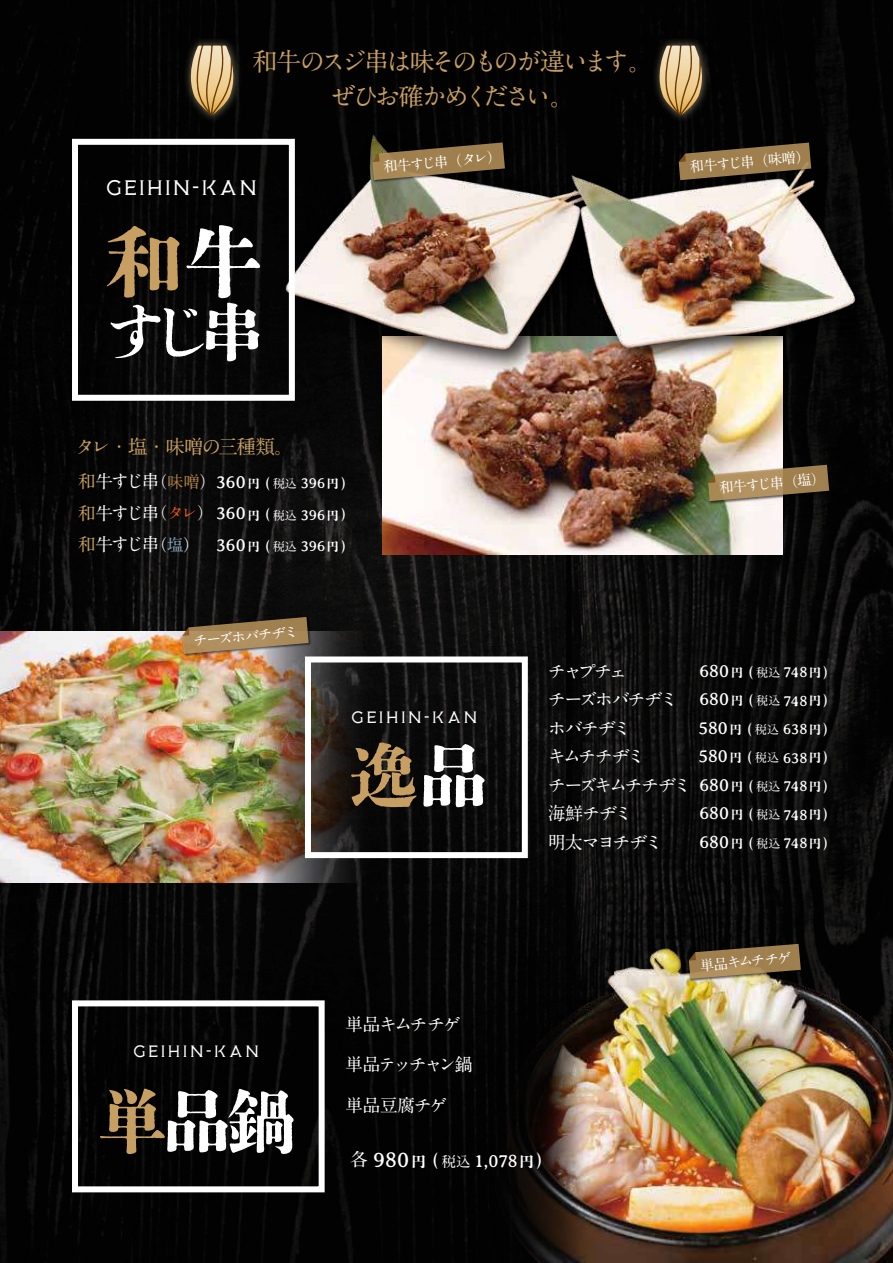
<style>
.page{position:relative;width:893px;height:1263px;background:#fff}
.page>*{position:absolute;margin:0;border:0;box-sizing:border-box;transform-origin:0 0}
.t1{font:800 78.75px "DNP Shuei N Shogo Min Std";color:#c79f62}
.t2{font:800 69.9px "DNP Shuei N Shogo Min Std";color:#c79f62}
.t3{font:800 69px "DNP Shuei N Shogo Min Std";color:#fff}
.t4{font:800 62.4px "DNP Shuei N Shogo Min Std";color:#fff}
.t5{font:700 25.5px/35.2px "A1 Mincho Std";letter-spacing:-.135em;color:#c79f62;text-align:center}
.t6{font:700 19.5px "A1 Mincho Std";letter-spacing:-.085em;color:#c79f62}
.t7{font:18.45px "Medusa Gothic";letter-spacing:.06em;color:#fff}
.t8{font:18.15px "Averia Serif";color:#fff}
.t9{font:700 18px/28.5px "A1 Mincho Std";letter-spacing:-.12em;color:#fff;text-align:justify}
.t10{font:18px/28.5px "Averia Serif";letter-spacing:.005em;color:#fff;text-align:justify}
.t11{font:700 18px "A1 Mincho Std";letter-spacing:-.1em;color:#fff}
.t12{font:700 14.4px "A1 Mincho Std";color:#fff}
.t13{font:14.4px "Medusa Gothic";letter-spacing:.12em;color:#fff}
.s1{color:#fff}
.s2{color:#c79f62}
.s3{font-size:16.5px}
.s4{font-size:16.5px;color:#b28146}
.s5{font-family:"Averia Serif";font-weight:400}
.s6{font-family:"DNP Shuei N Shogo Min Std";font-weight:800;font-size:12px}
.s7{font-size:15px}
.s8{font-size:12px}
.s9{font-family:"Averia Serif";font-weight:400;font-size:15px}
.s10{font-size:16.5px;color:#e95513}
.s11{font-size:16.5px;color:#86a5c0}
.s12{font-family:"A1 Mincho Std";font-weight:700;font-size:15px}
.s13{font-family:"A1 Mincho Std";font-weight:700;font-size:12px}
.s14{font-family:"A1 Mincho Std";font-weight:700}
.s15{font-size:21.75px}
.s16{font-family:"DNP Shuei N Shogo Min Std";font-weight:800;font-size:14.55px}
.s17{font-family:"A1 Mincho Std";font-weight:700;font-size:14.55px}
</style>
<div class="page">
<img style="left:0;top:0;width:893px;height:1263px">
<img style="left:179px;top:34px;width:66px;height:93px">
<svg style="left:185px;top:46px;width:55px;height:69px;background:#8e7a57"></svg>
<img style="left:648px;top:34px;width:66px;height:93px">
<svg style="left:654px;top:46px;width:54px;height:69px;background:#907c58"></svg>
<img style="left:383px;top:374px;width:399px;height:180px">
<img style="left:706px;top:463px;width:127px;height:42px">
<svg style="left:708px;top:465px;width:121px;height:36px;background:#9e8660"></svg>
<img style="left:271px;top:120px;width:355px;height:261px">
<img style="left:250px;top:129px;width:362px;height:241px">
<div style="left:72px;top:139px;width:223px;height:262px;border:6px solid #fff"></div>
<img style="left:559px;top:149px;width:321px;height:225px">
<img style="left:529px;top:136px;width:348px;height:233px">
<img style="left:677px;top:141px;width:138px;height:43px">
<svg style="left:679px;top:143px;width:132px;height:37px;background:#725b39"></svg>
<img style="left:370px;top:141px;width:139px;height:43px">
<svg style="left:372px;top:142px;width:133px;height:38px;background:#77613e"></svg>
<img style="left:0;top:632px;width:379px;height:251px">
<img style="left:180px;top:615px;width:132px;height:43px">
<svg style="left:182px;top:617px;width:127px;height:37px;background:#8e7451"></svg>
<div style="left:305px;top:656px;width:223px;height:202px;border:6px solid #fff"></div>
<div style="left:72px;top:1000px;width:253px;height:192px;border:6px solid #fff"></div>
<img style="left:439px;top:934px;width:454px;height:329px">
<img style="left:687px;top:942px;width:118px;height:40px">
<svg style="left:689px;top:944px;width:112px;height:35px;background:#846b45"></svg>
<h3 class="t5" style="left:252px;top:41px;width:403px">和牛のスジ串は味そのものが違います。ぜひお確かめください。</h3>
<p class="t7" style="left:107px;top:174px;width:153px">GEIHIN-KAN</p>
<h1 class="t1" style="left:105px;top:206px;width:159px">和<span class="s1">牛</span></h1>
<h3 class="t4" style="left:104px;top:288px;width:160px">すじ串</h3>
<p class="t6" style="left:75px;top:430px;width:220px">タレ・塩・味噌の三種類。</p>
<p class="t9" style="left:78px;top:463px;width:269px;line-height:31.5px"><span class="s2">和</span>牛すじ串<span class="s3">（</span><span class="s4">味噌</span><span class="s3">）</span><span class="s5">360</span> <span class="s6">円</span> <span class="s7">(</span> <span class="s8">税込</span> <span class="s9">396</span><span class="s6">円</span> <span class="s7">)</span><span class="s2">和</span>牛すじ串<span class="s3">（</span><span class="s10">タレ</span><span class="s3">）</span> <span class="s5">360</span> <span class="s6">円</span> <span class="s7">(</span> <span class="s8">税込</span> <span class="s9">396</span><span class="s6">円</span> <span class="s7">)</span><span class="s2">和</span>牛すじ串<span class="s3">（</span><span class="s11">塩</span><span class="s3">）</span></p>
<p class="t10" style="left:216px;top:531px;width:131px">360<span class="s6">円</span> <span class="s12">(</span> <span class="s13">税込</span> <span class="s7">396</span><span class="s6">円</span><span class="s12">)</span></p>
<p class="t12" style="left:192px;top:629px;width:107px;rotate:-5deg">チーズホバチヂミ</p>
<p class="t12" style="left:382px;top:155px;width:120px;rotate:-5deg">和牛すじ串（タレ）</p>
<p class="t12" style="left:689px;top:155px;width:122px;rotate:-5deg">和牛すじ串（味噌）</p>
<p class="t12" style="left:718px;top:476px;width:108px;rotate:-5deg">和牛すじ串（塩）</p>
<p class="t13" style="left:134px;top:1041px;width:128px">GEIHIN-KAN</p>
<h3 class="t3" style="left:97px;top:1072px;width:200px"><span class="s2">単</span>品鍋</h3>
<p class="t13" style="left:352px;top:707px;width:128px">GEIHIN-KAN</p>
<h2 class="t2" style="left:348px;top:726px;width:141px">逸<span class="s1">品</span></h2>
<p class="t9" style="left:548px;top:654px;width:145px;text-align:left">チャプチェ<br>チーズホバチヂミホバチヂミ<br>キムチチヂミ<br>チーズキムチチヂミ海鮮チヂミ<br>明太マヨチヂミ</p>
<p class="t10" style="left:698px;top:657px;width:131px">680<span class="s6">円</span> <span class="s12">(</span> <span class="s13">税込</span> <span class="s7">748</span><span class="s6">円</span><span class="s12">)<br></span>680<span class="s6">円</span> <span class="s12">(</span> <span class="s13">税込</span> <span class="s7">748</span><span class="s6">円</span><span class="s12">)<br></span>580<span class="s6">円</span> <span class="s12">(</span> <span class="s13">税込</span> <span class="s7">638</span><span class="s6">円</span><span class="s12">)<br></span>580<span class="s6">円</span> <span class="s12">(</span> <span class="s13">税込</span> <span class="s7">638</span><span class="s6">円</span><span class="s12">)<br></span>680<span class="s6">円</span> <span class="s12">(</span> <span class="s13">税込</span> <span class="s7">748</span><span class="s6">円</span><span class="s12">)<br></span>680<span class="s6">円</span> <span class="s12">(</span> <span class="s13">税込</span> <span class="s7">748</span><span class="s6">円</span><span class="s12">)<br></span>680<span class="s6">円</span> <span class="s12">(</span> <span class="s13">税込</span> <span class="s7">748</span><span class="s6">円</span><span class="s12">)</span></p>
<p class="t12" style="left:699px;top:954px;width:93px;rotate:-5deg">単品キムチチゲ</p>
<p class="t11" style="left:345px;top:1009px;width:117px">単品キムチチゲ</p>
<p class="t9" style="left:345px;top:1048px;width:129px">単品テッチャン鍋</p>
<p class="t9" style="left:345px;top:1088px;width:104px">単品豆腐チゲ</p>
<p class="t8" style="left:350px;top:1151px;width:193px"><span class="s14">各</span> <span class="s15">980</span><span class="s16">円</span> <span class="s14">(</span> <span class="s17">税込</span> 1,078<span class="s16">円</span> <span class="s14">)</span></p>
</div>
